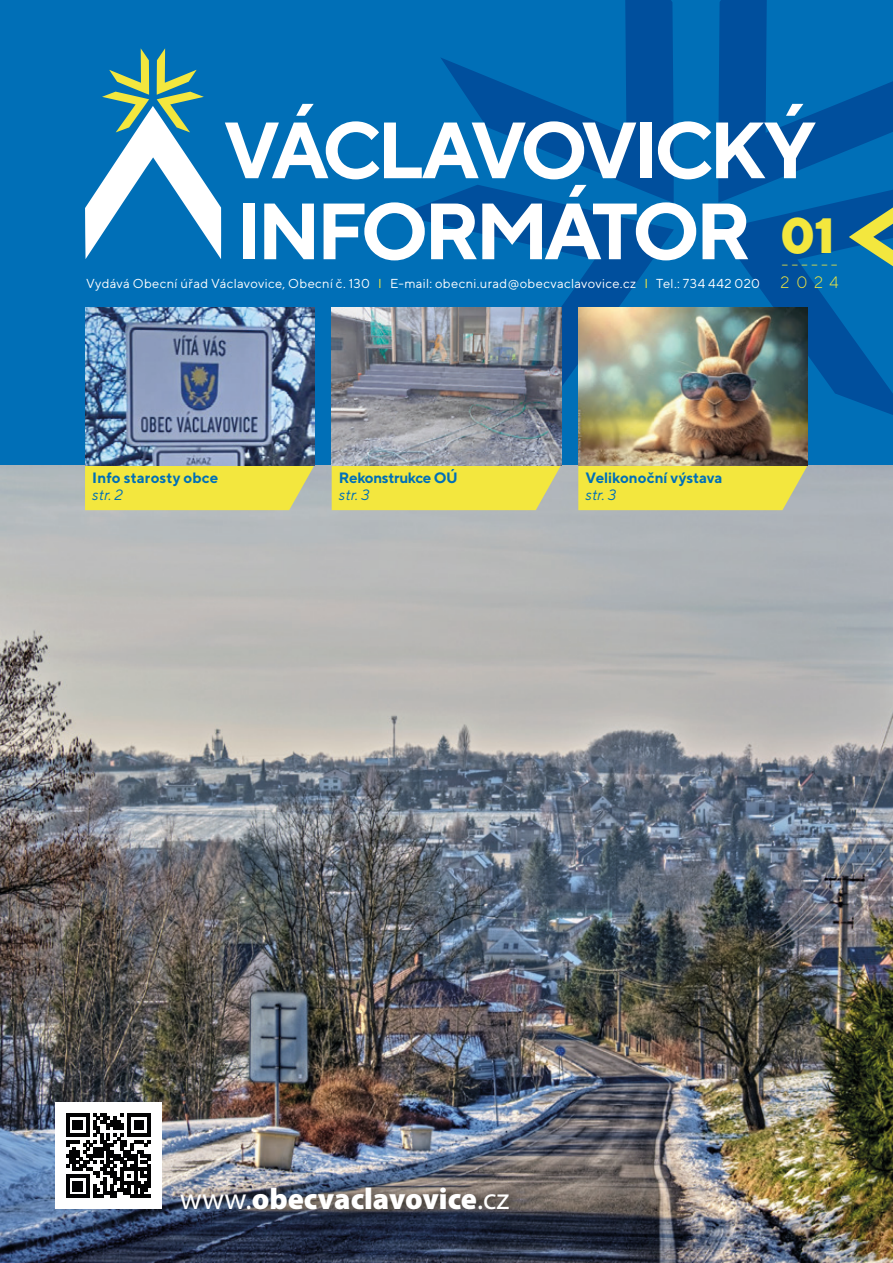
<style>
.page{position:relative;width:893px;height:1263px;background:#fff}
.page>*{position:absolute;margin:0;border:0;box-sizing:border-box;transform-origin:0 0}
.t1{font:700 79.5px/81px "TT Norms";letter-spacing:-.065em;color:#fff}
.t2{font:800 49.5px "TT Norms";color:#f3e73e}
.t3{font:900 30px "Myriad Pro";color:#fff}
.t4{font:300 16.5px/17.2px "TT Norms";color:#f3e73e}
.t5{font:700 15px "TT Norms";letter-spacing:-.005em;color:#006fb7}
.t6{font:italic 15px "TT Norms";letter-spacing:-.005em;color:#006fb7}
.t7{font:700 15px "TT Norms";letter-spacing:-.025em;color:#006fb7}
.t8{font:12.9px "TT Norms";letter-spacing:.025em;color:#fff}
.s1{color:#f3e73e}
.s2{font-weight:400}
</style>
<div class="page">
<div style="left:0;top:0;width:893px;height:466px;background:#006fb7"></div>
<svg style="left:441px;top:0;width:233px;height:185px"></svg>
<svg style="left:399px;top:185px;width:275px;height:238px"></svg>
<img style="left:0;top:466px;width:893px;height:797px">
<div style="left:85px;top:466px;width:230px;height:44px;background:#f3e73e"></div>
<img style="left:85px;top:307px;width:230px;height:159px">
<div style="left:332px;top:466px;width:229px;height:44px;background:#f3e73e"></div>
<img style="left:332px;top:307px;width:229px;height:159px">
<div style="left:578px;top:466px;width:230px;height:44px;background:#f3e73e"></div>
<img style="left:578px;top:307px;width:230px;height:159px">
<svg style="left:85px;top:48px;width:136px;height:211px"></svg>
<svg style="left:718px;top:0;width:175px;height:423px"></svg>
<div style="left:176px;top:1179px;width:345px;height:39px;background:#1d1d1b;opacity:.65"></div>
<div style="left:55px;top:1102px;width:107px;height:107px;background:#fff"></div>
<svg style="left:66px;top:1113px;width:85px;height:85px"></svg>
<h1 class="t1" style="left:223px;top:108px;width:595px">VÁCLAVOVICKÝ<br>INFORMÁTOR</h1>
<h2 class="t2" style="left:780px;top:204px;width:56px">01</h2>
<p class="t4" style="left:780px;top:256px;width:60px">------<br>2024</p>
<p class="t8" style="left:86px;top:276px;width:675px">Vydává Obecní úřad Václavovice, Obecní č. 130 <span class="s1">I</span> E-mail: obecni.urad@obecvaclavovice.cz <span class="s1">I</span> Tel.: 734 442 020</p>
<p class="t5" style="left:92px;top:469px;width:128px">Info starosty obce</p>
<p class="t6" style="left:92px;top:485px;width:32px">str. 2</p>
<p class="t7" style="left:339px;top:469px;width:121px">Rekonstrukce OÚ</p>
<p class="t6" style="left:339px;top:485px;width:32px">str. 3</p>
<p class="t5" style="left:585px;top:469px;width:138px">Velikonoční výstava</p>
<p class="t6" style="left:585px;top:485px;width:32px">str. 3</p>
<h3 class="t3" style="left:180px;top:1181px;width:331px"><span class="s2">www.</span>obecvaclavovice<span class="s2">.cz</span></h3>
</div>
